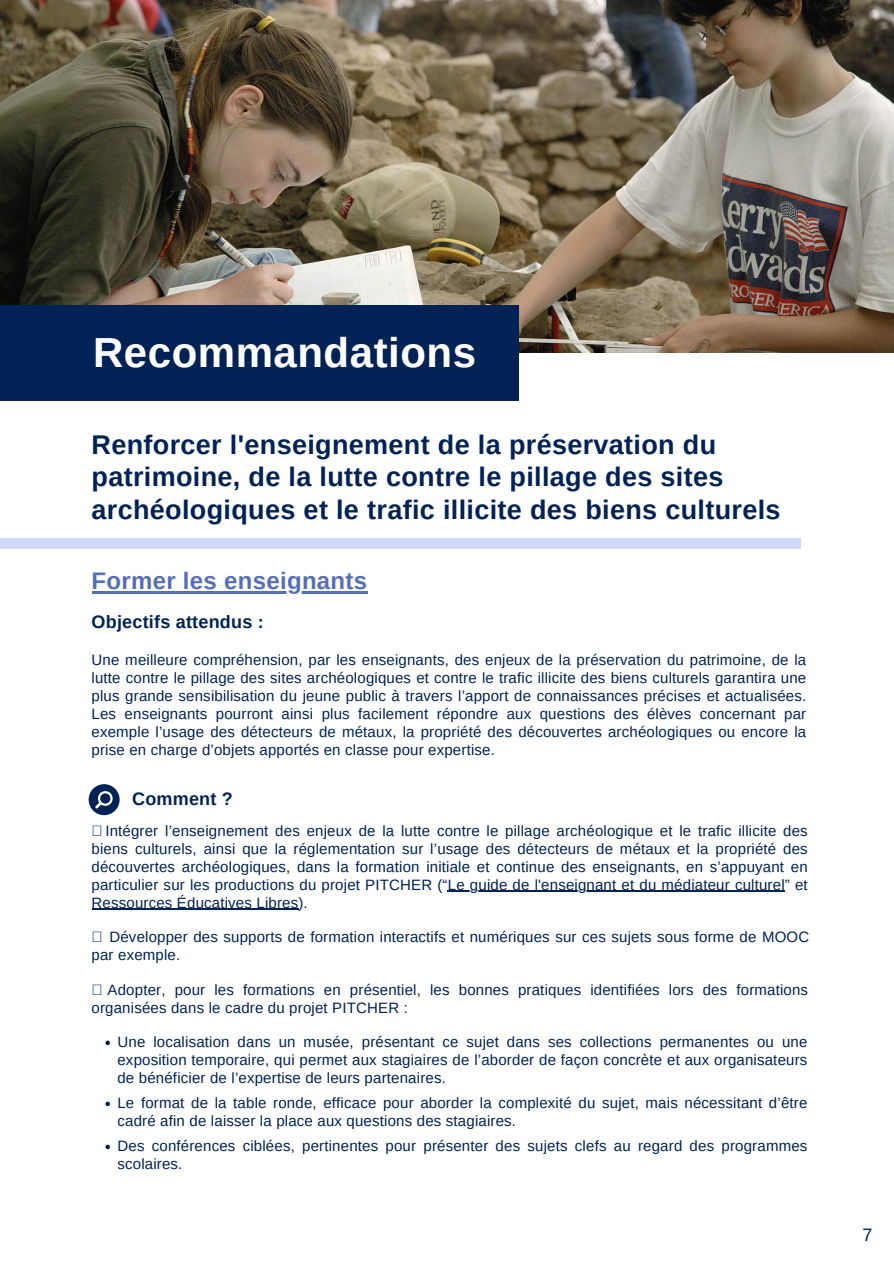
<style>
.page{position:relative;width:894px;height:1264px;background:#fff}
.page>*{position:absolute;margin:0;border:0;box-sizing:border-box;transform-origin:0 0}
.t1{font:700 42px "Arimo";letter-spacing:.01em;color:#fff}
.t2{font:700 27px/32.7px "Arimo";letter-spacing:.015em;color:#025}
.t3{font:700 24px "Arimo";letter-spacing:.01em;color:#556fb7}
.t4{font:700 18px "Arimo";letter-spacing:.01em;color:#025}
.t5{font:18px "Arimo";color:#025}
.t6{font:15px/18px "Arimo";letter-spacing:.01em;color:#025}
</style>
<div class="page">
<img style="left:0;top:0;width:893px;height:352px">
<div style="left:0;top:305px;width:518px;height:95px;background:#025"></div>
<div style="left:0;top:538px;width:800px;height:11px;background:#ced9f9"></div>
<svg style="left:89px;top:784px;width:31px;height:31px"></svg>
<hr style="left:91px;top:591px;width:276px;height:3px;background:#556fb7">
<hr style="left:447px;top:890px;width:337px;height:2px;background:#025">
<hr style="left:91px;top:908px;width:207px;height:2px;background:#025">
<svg style="left:105px;top:1040px;width:5px;height:5px"></svg>
<svg style="left:105px;top:1101px;width:5px;height:5px"></svg>
<svg style="left:105px;top:1144px;width:5px;height:5px"></svg>
<h1 class="t1" style="left:93px;top:329px;width:384px">Recommandations</h1>
<h4 class="t2" style="left:91px;top:428px;width:690px">Renforcer l'enseignement de la préservation du patrimoine, de la lutte contre le pillage des sites archéologiques et le trafic illicite des biens culturels</h4>
<p class="t3" style="left:91px;top:567px;width:277px">Former les enseignants</p>
<h2 class="t4" style="left:91px;top:611px;width:174px">Objectifs attendus :</h2>
<h3 class="t6" style="left:91px;top:650px;width:716px;text-align:justify">Une meilleure compréhension, par les enseignants, des enjeux de la préservation du patrimoine, de la lutte contre le pillage des sites archéologiques et contre le trafic illicite des biens culturels garantira une plus grande sensibilisation du jeune public à travers l’apport de connaissances précises et actualisées.<br>Les enseignants pourront ainsi plus facilement répondre aux questions des élèves concernant par exemple l’usage des détecteurs de métaux, la propriété des découvertes archéologiques ou encore la prise en charge d’objets apportés en classe pour expertise.</h3>
<p class="t4" style="left:132px;top:788px;width:102px">Comment ?</p>
<h4 class="t6" style="left:91px;top:821px;width:717px;text-align:justify;text-indent:14px">Intégrer l’enseignement des enjeux de la lutte contre le pillage archéologique et le trafic illicite des biens culturels, ainsi que la réglementation sur l’usage des détecteurs de métaux et la propriété des découvertes archéologiques, dans la formation initiale et continue des enseignants, en s’appuyant en particulier sur les productions du projet PITCHER (“Le guide de l'enseignant et du médiateur culturel” et</h4>
<p class="t6" style="left:91px;top:893px;width:218px">Ressources Éducatives Libres).</p>
<p class="t6" style="left:91px;top:928px;width:719px;text-indent:18px">Développer des supports de formation interactifs et numériques sur ces sujets sous forme de MOOC par exemple.</p>
<p class="t6" style="left:91px;top:980px;width:717px;text-indent:16px">Adopter, pour les formations en présentiel, les bonnes pratiques identifiées lors des formations organisées dans le cadre du projet PITCHER :</p>
<p class="t6" style="left:117px;top:1032px;width:691px;text-align:justify">Une localisation dans un musée, présentant ce sujet dans ses collections permanentes ou une exposition temporaire, qui permet aux stagiaires de l’aborder de façon concrète et aux organisateurs de bénéficier de l’expertise de leurs partenaires.</p>
<p class="t6" style="left:117px;top:1093px;width:691px">Le format de la table ronde, efficace pour aborder la complexité du sujet, mais nécessitant d’être cadré afin de laisser la place aux questions des stagiaires.</p>
<p class="t6" style="left:117px;top:1136px;width:691px">Des conférences ciblées, pertinentes pour présenter des sujets clefs au regard des programmes scolaires.</p>
<p class="t5" style="left:862px;top:1224px;width:12px">7</p>
</div>
